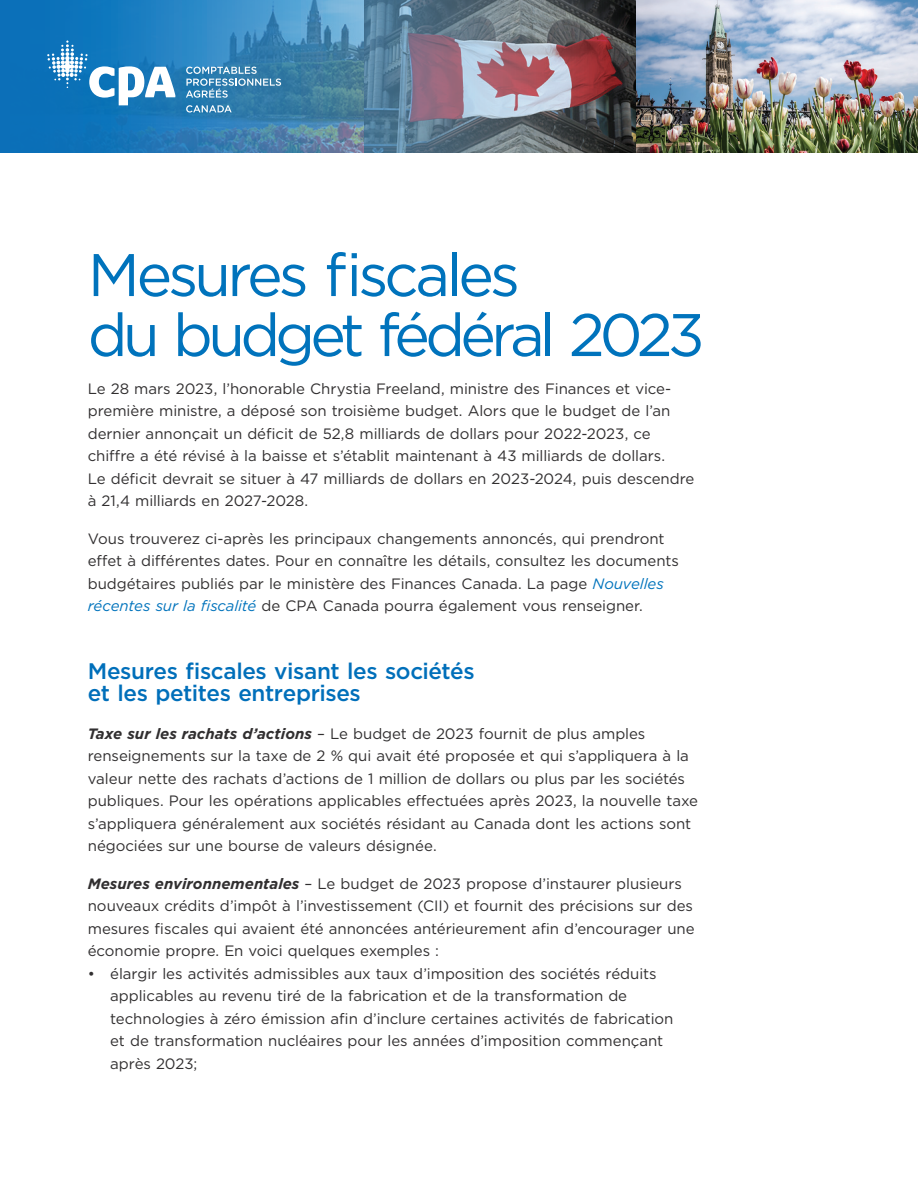
<style>
.page{position:relative;width:918px;height:1188px;background:#fff}
.page>*{position:absolute;margin:0;border:0;box-sizing:border-box;transform-origin:0 0}
.t1{font:60px/60px "Gotham";letter-spacing:-.08em;color:#0073bc}
.t2{font:500 22.5px/22.5px "Gotham";letter-spacing:-.015em;color:#006fba}
.body{font:15px/22.5px "Gotham";letter-spacing:-.005em;color:#312f30}
.s1{font-style:italic;color:#0073bc}
.s2{font-weight:700;font-style:italic}
</style>
<div class="page">
<img style="left:0;top:0;width:918px;height:153px">
<svg style="left:186px;top:105px;width:46px;height:8px"></svg>
<svg style="left:47px;top:40px;width:128px;height:65px"></svg>
<svg style="left:186px;top:67px;width:95px;height:31px;background:#5795bb"></svg>
<h1 class="t1" style="left:88px;top:244px;width:619px">Mesures fiscales<br>du budget fédéral 2023</h1>
<p class="body" style="left:88px;top:377px;width:608px">Le 28 mars 2023, l’honorable Chrystia Freeland, ministre des Finances et vice&shy;première ministre, a déposé son troisième budget. Alors que le budget de l’an dernier annonçait un déficit de 52,8 milliards de dollars pour 2022-2023, ce chiffre a été révisé à la baisse et s’établit maintenant à 43 milliards de dollars.<br>Le déficit devrait se situer à 47 milliards de dollars en 2023-2024, puis descendre à 21,4 milliards en 2027-2028.</p>
<p class="body" style="left:88px;top:527px;width:593px">Vous trouverez ci-après les principaux changements annoncés, qui prendront effet à différentes dates. Pour en connaître les détails, consultez les documents budgétaires publiés par le ministère des Finances Canada. La page <span class="s1">Nouvelles récentes sur la fiscalité</span> de CPA Canada pourra également vous renseigner.</p>
<h2 class="t2" style="left:88px;top:659px;width:388px">Mesures fiscales visant les sociétés et les petites entreprises</h2>
<p class="body" style="left:88px;top:722px;width:612px"><span class="s2">Taxe sur les rachats d’actions</span> – Le budget de 2023 fournit de plus amples renseignements sur la taxe de 2 % qui avait été proposée et qui s’appliquera à la valeur nette des rachats d’actions de 1 million de dollars ou plus par les sociétés publiques. Pour les opérations applicables effectuées après 2023, la nouvelle taxe s’appliquera généralement aux sociétés résidant au Canada dont les actions sont négociées sur une bourse de valeurs désignée.</p>
<p class="body" style="left:88px;top:872px;width:608px"><span class="s2">Mesures environnementales</span> – Le budget de 2023 propose d’instaurer plusieurs nouveaux crédits d’impôt à l’investissement (CII) et fournit des précisions sur des mesures fiscales qui avaient été annoncées antérieurement afin d’encourager une économie propre. En voici quelques exemples :</p>
<p class="body" style="left:110px;top:962px;width:565px;text-indent:-22px">• élargir les activités admissibles aux taux d’imposition des sociétés réduits applicables au revenu tiré de la fabrication et de la transformation de technologies à zéro émission afin d’inclure certaines activités de fabrication et de transformation nucléaires pour les années d’imposition commençant après 2023;</p>
</div>
